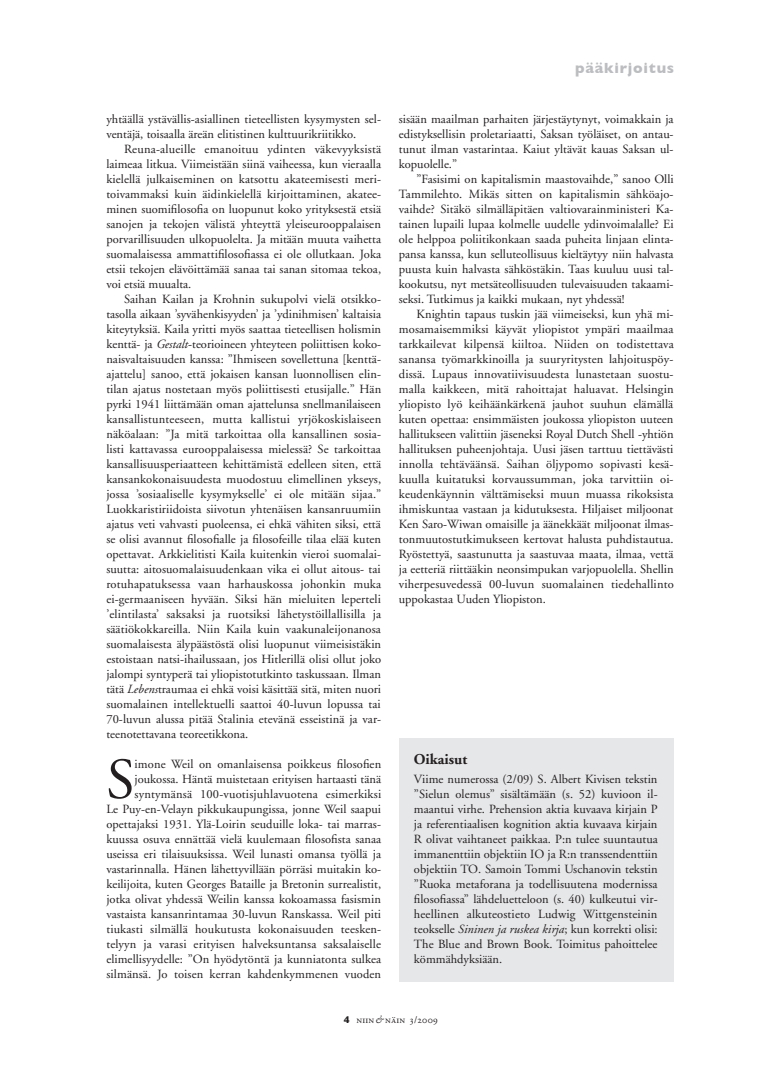
<style>
.page{position:relative;width:780px;height:1088px;background:#fff}
.page>*{position:absolute;margin:0;border:0;box-sizing:border-box;transform-origin:0 0}
.t1{font:57.75px "Adobe Garamond";color:#231f20}
.t2{font:700 15px "Gill Sans";letter-spacing:.05em;color:#bcbdc0}
.t3{font:700 15px "Adobe Garamond";color:#231f20}
.t4{font:12.5px/15px "Adobe Garamond";letter-spacing:.005em;color:#231f20;text-align:justify}
.t5{font:10px "Adobe Garamond Regular SC";letter-spacing:.025em;color:#231f20}
.s1{font-style:italic}
.s2{font-family:"Gill Sans";font-weight:700}
.s3{font-family:"Adobe Garamond";font-style:italic}
</style>
<div class="page">
<div style="left:399px;top:738px;width:274px;height:243px;background:#e6e7e9"></div>
<p class="t4" style="left:106px;top:112px;width:276px">yhtäällä ystävällis-asiallinen tieteellisten kysymysten sel&shy;ventäjä, toisaalla äreän elitistinen kulttuurikriitikko.</p>
<p class="t4" style="left:106px;top:142px;width:276px;text-indent:18px">Reuna-alueille emanoituu ydinten väkevyyksistä laimeaa litkua. Viimeistään siinä vaiheessa, kun vieraalla kielellä julkaiseminen on katsottu akateemisesti meri&shy;toivammaksi kuin äidinkielellä kirjoittaminen, akatee&shy;minen suomifilosofia on luopunut koko yrityksestä etsiä sanojen ja tekojen välistä yhteyttä yleiseurooppalaisen porvarillisuuden ulkopuolelta. Ja mitään muuta vaihetta suomalaisessa ammattifilosofiassa ei ole ollutkaan. Joka etsii tekojen elävöittämää sanaa tai sanan sitomaa tekoa, voi etsiä muualta.</p>
<p class="t4" style="left:106px;top:292px;width:276px;text-indent:18px">Saihan Kailan ja Krohnin sukupolvi vielä otsikko&shy;tasolla aikaan ’syvähenkisyyden’ ja ’ydinihmisen’ kaltaisia kiteytyksiä. Kaila yritti myös saattaa tieteellisen holismin kenttä- ja <span class="s1">Gestalt</span>-teorioineen yhteyteen poliittisen koko&shy;naisvaltaisuuden kanssa: ”Ihmiseen sovellettuna [kenttä&shy;ajattelu] sanoo, että jokaisen kansan luonnollisen elin&shy;tilan ajatus nostetaan myös poliittisesti etusijalle.” Hän pyrki 1941 liittämään oman ajattelunsa snellmanilaiseen kansallistunteeseen, mutta kallistui yrjökoskislaiseen näköalaan: ”Ja mitä tarkoittaa olla kansallinen sosia&shy;listi kattavassa eurooppalaisessa mielessä? Se tarkoittaa kansallisuusperiaatteen kehittämistä edelleen siten, että kansankokonaisuudesta muodostuu elimellinen ykseys, jossa ’sosiaaliselle kysymykselle’ ei ole mitään sijaa.” Luokkaristiriidoista siivotun yhtenäisen kansanruumiin ajatus veti vahvasti puoleensa, ei ehkä vähiten siksi, että se olisi avannut filosofialle ja filosofeille tilaa elää kuten opettavat. Arkkielitisti Kaila kuitenkin vieroi suomalai&shy;suutta: aitosuomalaisuudenkaan vika ei ollut aitous- tai rotuhapatuksessa vaan harhauskossa johonkin muka ei-germaaniseen hyvään. Siksi hän mieluiten leperteli ’elintilasta’ saksaksi ja ruotsiksi lähetystöillallisilla ja säätiökokkareilla. Niin Kaila kuin vaakunaleijonanosa suomalaisesta älypäästöstä olisi luopunut viimeisistäkin estoistaan natsi-ihailussaan, jos Hitlerillä olisi ollut joko jalompi syntyperä tai yliopistotutkinto taskussaan. Ilman tätä <span class="s1">Lebens</span>traumaa ei ehkä voisi käsittää sitä, miten nuori suomalainen intellektuelli saattoi 40-luvun lopussa tai 70-luvun alussa pitää Stalinia etevänä esseistinä ja var&shy;teenotettavana teoreetikkona.</p>
<h1 class="t1" style="left:106px;top:749px;width:30px">S</h1>
<p class="t4" style="left:106px;top:757px;width:276px;text-align:right">imone Weil on omanlaisensa poikkeus filosofien joukossa. Häntä muistetaan erityisen hartaasti tänä syntymänsä 100-vuotisjuhlavuotena esimerkiksi<br>Le Puy-en-Velayn pikkukaupungissa, jonne Weil saapui opettajaksi 1931. Ylä-Loirin seuduille loka- tai marras&shy;kuussa osuva ennättää vielä kuulemaan filosofista sanaa useissa eri tilaisuuksissa. Weil lunasti omansa työllä ja vastarinnalla. Hänen lähettyvillään pörräsi muitakin ko&shy;keilijoita, kuten Georges Bataille ja Bretonin surrealistit, jotka olivat yhdessä Weilin kanssa kokoamassa fasismin vastaista kansanrintamaa 30-luvun Ranskassa. Weil piti tiukasti silmällä houkutusta kokonaisuuden teesken&shy;telyyn ja varasi erityisen halveksuntansa saksalaiselle elimellisyydelle: ”On hyödytöntä ja kunniatonta sulkea silmänsä. Jo toisen kerran kahdenkymmenen vuoden</p>
<p class="t2" style="left:575px;top:59px;width:101px">pääkirjoitus</p>
<p class="t4" style="left:399px;top:112px;width:276px">sisään maailman parhaiten järjestäytynyt, voimakkain ja edistyksellisin proletariaatti, Saksan työläiset, on antau&shy;tunut ilman vastarintaa. Kaiut yltävät kauas Saksan ul&shy;kopuolelle.”</p>
<p class="t4" style="left:399px;top:172px;width:276px;text-indent:18px">”Fasisimi on kapitalismin maastovaihde,” sanoo Olli Tammilehto. Mikäs sitten on kapitalismin sähköajo&shy;vaihde? Sitäkö silmälläpitäen valtiovarainministeri Ka&shy;tainen lupaili lupaa kolmelle uudelle ydinvoimalalle? Ei ole helppoa poliitikonkaan saada puheita linjaan elinta&shy;pansa kanssa, kun selluteollisuus kieltäytyy niin halvasta puusta kuin halvasta sähköstäkin. Taas kuuluu uusi tal&shy;kookutsu, nyt metsäteollisuuden tulevaisuuden takaami&shy;seksi. Tutkimus ja kaikki mukaan, nyt yhdessä!</p>
<p class="t4" style="left:399px;top:307px;width:276px;text-indent:18px">Knightin tapaus tuskin jää viimeiseksi, kun yhä mi&shy;mosamaisemmiksi käyvät yliopistot ympäri maailmaa tarkkailevat kilpensä kiiltoa. Niiden on todistettava sanansa työmarkkinoilla ja suuryritysten lahjoituspöy&shy;dissä. Lupaus innovatiivisuudesta lunastetaan suostu&shy;malla kaikkeen, mitä rahoittajat haluavat. Helsingin yliopisto lyö keihäänkärkenä jauhot suuhun elämällä kuten opettaa: ensimmäisten joukossa yliopiston uuteen hallitukseen valittiin jäseneksi Royal Dutch Shell -yhtiön hallituksen puheenjohtaja. Uusi jäsen tarttuu tiettävästi innolla tehtäväänsä. Saihan öljypomo sopivasti kesä&shy;kuulla kuitatuksi korvaussumman, joka tarvittiin oi&shy;keudenkäynnin välttämiseksi muun muassa rikoksista ihmiskuntaa vastaan ja kidutuksesta. Hiljaiset miljoonat Ken Saro-Wiwan omaisille ja äänekkäät miljoonat ilmas&shy;tonmuutostutkimukseen kertovat halusta puhdistautua.<br>Ryöstettyä, saastunutta ja saastuvaa maata, ilmaa, vettä ja eetteriä riittääkin neonsimpukan varjopuolella. Shellin viherpesuvedessä 00-luvun suomalainen tiedehallinto uppokastaa Uuden Yliopiston.</p>
<p class="t3" style="left:414px;top:751px;width:55px">Oikaisut</p>
<p class="t4" style="left:414px;top:772px;width:245px">Viime numerossa (2/09) S. Albert Kivisen tekstin ”Sielun olemus” sisältämään (s. 52) kuvioon il&shy;maantui virhe. Prehension aktia kuvaava kirjain P ja referentiaalisen kognition aktia kuvaava kirjain R olivat vaihtaneet paikkaa. P:n tulee suuntautua immanenttiin objektiin IO ja R:n transsendenttiin objektiin TO. Samoin Tommi Uschanovin tekstin ”Ruoka metaforana ja todellisuutena modernissa filosofiassa” lähdeluetteloon (s. 40) kulkeutui vir&shy;heellinen alkuteostieto Ludwig Wittgensteinin teokselle <span class="s1">Sininen ja ruskea kirja</span>; kun korrekti olisi:<br>The Blue and Brown Book. Toimitus pahoittelee kömmähdyksiään.</p>
<p class="t5" style="left:344px;top:1014px;width:96px"><span class="s2">4</span> niin<span class="s3">&amp;</span> näin 3/2009</p>
</div>
